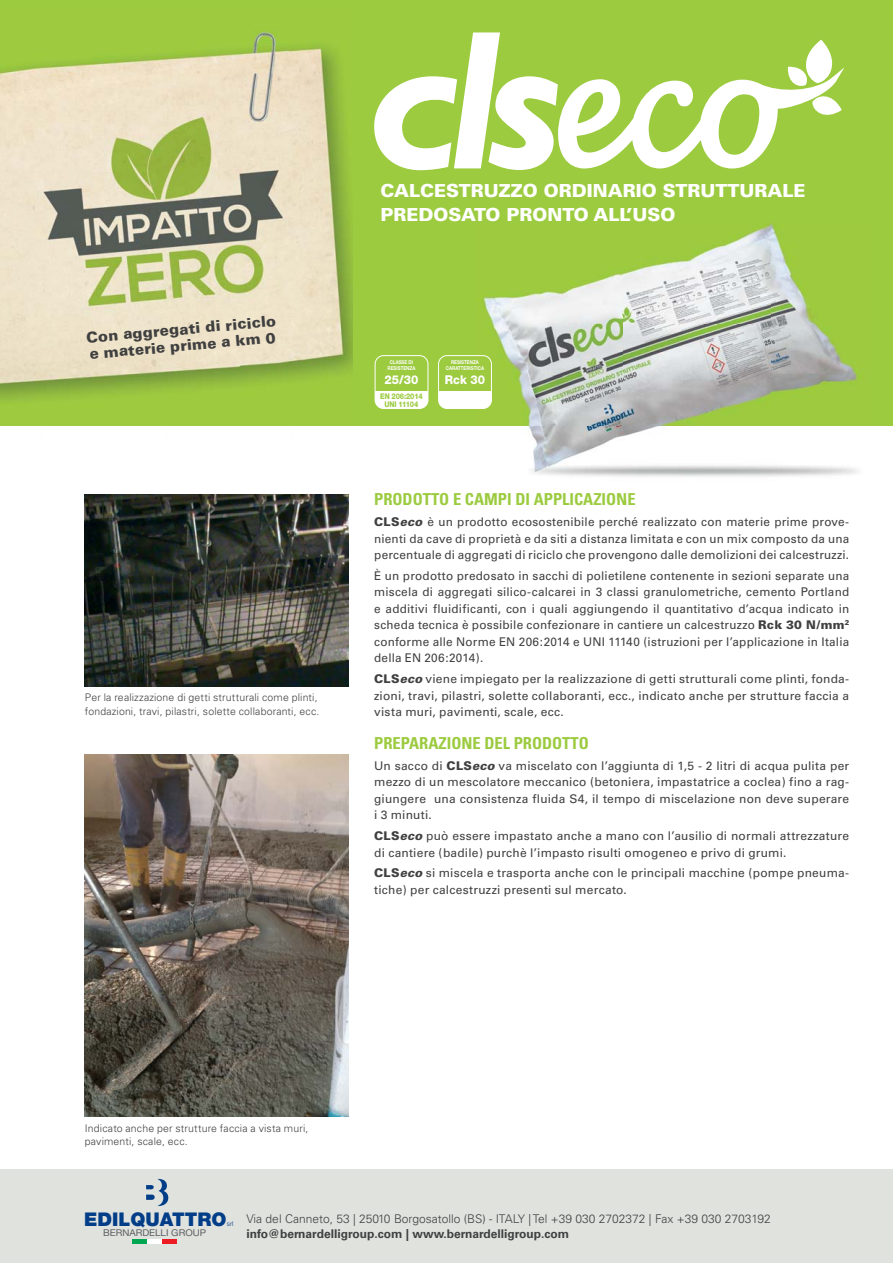
<style>
.page{position:relative;width:893px;height:1263px;background:#fff}
.page>*{position:absolute;margin:0;border:0;box-sizing:border-box;transform-origin:0 0}
.t1{font:900 18.9px "Helvetica Neue";color:#023e88}
.t2{font:900 18px/24px "Univers";color:#fff}
.t3{font:700 condensed 16.5px "Univers LT Std";color:#9ccb40}
.t4{font:900 15px/16.5px "Univers";color:#404041}
.t5{font:800 12.15px "Helvetica Neue";color:#fff;scale:.95 1}
.t6{font:12px/16.5px "Univers";letter-spacing:.015em;color:#404041;text-align:justify}
.t7{font:300 12px "Univers";color:#404041}
.t8{font:700 12px "Univers";color:#404041}
.t9{font:300 10.5px/13.5px "Univers";letter-spacing:.015em;color:#404041}
.t10{font:9.3px "Helvetica Neue";color:#5e5f61;scale:1.04 1}
.t11{font:800 7.8px/8.1px "Helvetica Neue";letter-spacing:-.02em;color:#9ccb40;text-align:center;scale:.87 1}
.t12{font:300 6.6px "Helvetica Neue";color:#023e88}
.t13{font:700 5.25px/5.2px "Helvetica Neue";color:#fff;text-align:center;scale:.85 1}
.s1{font-weight:900}
.s2{font-weight:900;font-style:italic}
</style>
<div class="page">
<div style="left:0;top:0;width:892px;height:425px;background:#9ccb40"></div>
<img style="left:85px;top:494px;width:263px;height:193px">
<div style="left:0;top:1169px;width:892px;height:94px;background:#e0e2de"></div>
<svg style="left:146px;top:1179px;width:22px;height:27px"></svg>
<hr style="left:132px;top:1240px;width:15px;height:4px;background:#00a650">
<hr style="left:147px;top:1240px;width:15px;height:4px;background:#fff">
<hr style="left:162px;top:1240px;width:14px;height:4px;background:#ed1c24">
<img style="left:85px;top:755px;width:263px;height:361px">
<img style="left:476px;top:223px;width:394px;height:254px">
<img style="left:0;top:30px;width:353px;height:396px">
<svg style="left:374px;top:32px;width:471px;height:139px"></svg>
<div style="left:375px;top:391px;width:53px;height:17px;background:#fff"></div>
<div style="left:375px;top:355px;width:53px;height:54px;border:1px solid #fff;border-radius:8px"></div>
<div style="left:438px;top:391px;width:53px;height:17px;background:#fff"></div>
<div style="left:438px;top:355px;width:53px;height:54px;border:1px solid #fff;border-radius:8px"></div>
<p class="t4" style="left:86px;top:330px;width:192px;rotate:-5deg">Con aggregati di riciclo e materie prime a km 0</p>
<p class="t9" style="left:85px;top:692px;width:236px">Per la realizzazione di getti strutturali come plinti, fondazioni, travi, pilastri, solette collaboranti, ecc.</p>
<h2 class="t2" style="left:380px;top:180px;width:426px">CALCESTRUZZO ORDINARIO STRUTTURALE<br>PREDOSATO PRONTO ALL’USO</h2>
<p class="t13" style="left:387px;top:360px;width:34px">CLASSE DI<br>RESISTENZA</p>
<p class="t5" style="left:384px;top:376px;width:37px">25/30</p>
<p class="t11" style="left:380px;top:393px;width:51px">EN 206:2014<br>UNI 11104</p>
<p class="t13" style="left:446px;top:360px;width:47px">RESISTENZA<br>CARATTERISTICA</p>
<p class="t5" style="left:445px;top:376px;width:44px">Rck 30</p>
<h3 class="t3" style="left:374px;top:492px;width:263px">PRODOTTO E CAMPI DI APPLICAZIONE</h3>
<p class="t6" style="left:374px;top:515px;width:476px"><span class="s1">CLS</span><span class="s2">eco</span> è un prodotto ecosostenibile perché realizzato con materie prime prove&shy;nienti da cave di proprietà e da siti a distanza limitata e con un mix composto da una percentuale di aggregati di riciclo che provengono dalle demolizioni dei calcestruzzi.</p>
<p class="t6" style="left:374px;top:568px;width:476px">È un prodotto predosato in sacchi di polietilene contenente in sezioni separate una miscela di aggregati silico-calcarei in 3 classi granulometriche, cemento Portland e additivi fluidificanti, con i quali aggiungendo il quantitativo d’acqua indicato in scheda tecnica è possibile confezionare in cantiere un calcestruzzo <span class="s1">Rck 30 N/mm</span><sup>2 </sup>conforme alle Norme EN 206:2014 e UNI 11140 (istruzioni per l’applicazione in Italia della EN 206:2014).</p>
<p class="t6" style="left:374px;top:672px;width:476px"><span class="s1">CLS</span><span class="s2">eco</span> viene impiegato per la realizzazione di getti strutturali come plinti, fonda&shy;zioni, travi, pilastri, solette collaboranti, ecc., indicato anche per strutture faccia a vista muri, pavimenti, scale, ecc.</p>
<h3 class="t3" style="left:374px;top:735px;width:216px">PREPARAZIONE DEL PRODOTTO</h3>
<p class="t6" style="left:374px;top:758px;width:476px">Un sacco di <span class="s1">CLS</span><span class="s2">eco</span> va miscelato con l’aggiunta di 1,5 - 2 litri di acqua pulita per mezzo di un mescolatore meccanico (betoniera, impastatrice a coclea) fino a rag&shy;giungere una consistenza fluida S4, il tempo di miscelazione non deve superare i 3 minuti.</p>
<p class="t6" style="left:374px;top:829px;width:476px"><span class="s1">CLS</span><span class="s2">eco</span> può essere impastato anche a mano con l’ausilio di normali attrezzature di cantiere (badile) purchè l’impasto risulti omogeneo e privo di grumi.</p>
<p class="t6" style="left:374px;top:866px;width:476px"><span class="s1">CLS</span><span class="s2">eco</span> si miscela e trasporta anche con le principali macchine (pompe pneuma&shy;tiche) per calcestruzzi presenti sul mercato.</p>
<p class="t9" style="left:85px;top:1122px;width:225px">Indicato anche per strutture faccia a vista muri, pavimenti, scale, ecc.</p>
<h1 class="t1" style="left:84px;top:1213px;width:144px">EDILQUATTRO</h1>
<p class="t12" style="left:227px;top:1222px;width:8px">srl</p>
<p class="t10" style="left:103px;top:1230px;width:101px">BERNARDELLI GROUP</p>
<p class="t7" style="left:246px;top:1214px;width:526px">Via del Canneto, 53 | 25010 Borgosatollo (BS) - ITALY | Tel +39 030 2702372 | Fax +39 030 2703192</p>
<p class="t8" style="left:246px;top:1229px;width:324px">info@bernardelligroup.com | www.bernardelligroup.com</p>
</div>
